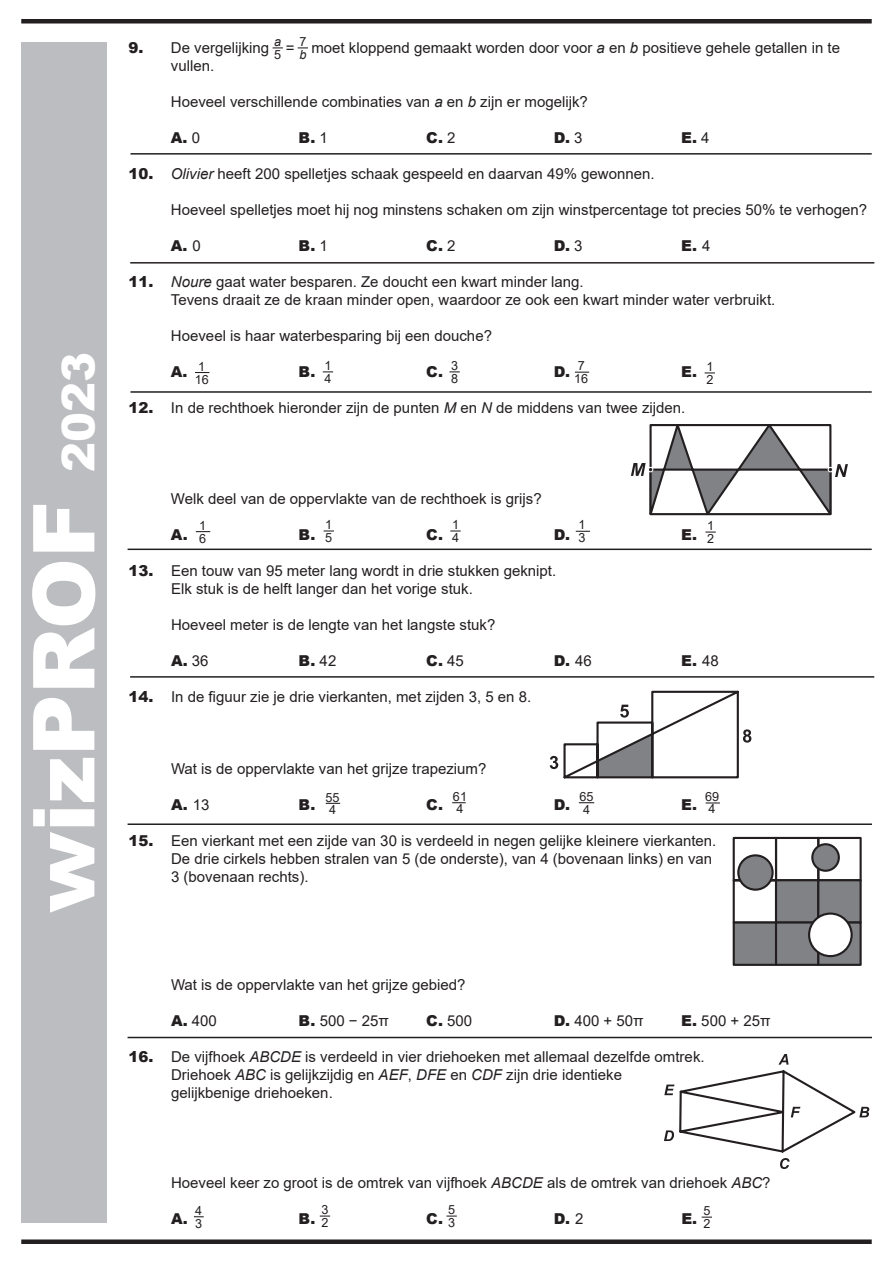
<style>
.page{position:relative;width:893px;height:1263px;background:#fff}
.page>*{position:absolute;margin:0;border:0;box-sizing:border-box;transform-origin:0 0}
.t1{font:900 85.5px "Arial";color:#fff}
.t2{font:15px/18px "Arial";color:#231f20}
.t3{font:900 15px "Arial";color:#231f20}
.t4{font:12.6px/12.6px "Arial";color:#231f20}
.t5{font:italic 12.6px "Arial";color:#231f20}
.s1{font-weight:900}
.s2{font-style:italic}
.s3{font-weight:400}
.s4{font-size:45px}
</style>
<div class="page">
<div style="left:21px;top:43px;width:85px;height:1179px;background:#bcbdc0"></div>
<div style="left:21px;top:19px;width:851px;height:5px;background:#231f20"></div>
<div style="left:21px;top:1239px;width:851px;height:5px;background:#231f20"></div>
<hr style="left:128px;top:823px;width:744px;height:2px;background:#231f20">
<hr style="left:130px;top:676px;width:744px;height:2px;background:#231f20">
<hr style="left:130px;top:391px;width:742px;height:2px;background:#231f20">
<hr style="left:130px;top:262px;width:744px;height:2px;background:#231f20">
<hr style="left:130px;top:153px;width:742px;height:2px;background:#231f20">
<hr style="left:128px;top:549px;width:744px;height:1px;background:#231f20">
<hr style="left:128px;top:1037px;width:744px;height:1px;background:#231f20">
<svg style="left:195px;top:372px;width:14px;height:1px"></svg>
<svg style="left:575px;top:372px;width:14px;height:1px"></svg>
<svg style="left:664px;top:1054px;width:205px;height:115px"></svg>
<svg style="left:732px;top:836px;width:46px;height:89px"></svg>
<div style="left:733px;top:921px;width:44px;height:45px;background:#808285;border:2px solid #231f20"></div>
<div style="left:775px;top:837px;width:44px;height:44px;border:2px solid #231f20"></div>
<div style="left:775px;top:879px;width:44px;height:44px;background:#808285;border:2px solid #231f20"></div>
<div style="left:775px;top:921px;width:44px;height:45px;background:#808285;border:2px solid #231f20"></div>
<div style="left:817px;top:837px;width:45px;height:44px;border:2px solid #231f20"></div>
<div style="left:817px;top:879px;width:45px;height:44px;background:#808285;border:2px solid #231f20"></div>
<div style="left:817px;top:921px;width:45px;height:45px;background:#808285;border:2px solid #231f20"></div>
<div style="left:738px;top:855px;width:35px;height:35px;background:#808285;border-radius:50%"></div>
<div style="left:737px;top:854px;width:37px;height:37px;border:2px solid #231f20;border-radius:50%"></div>
<div style="left:812px;top:844px;width:27px;height:27px;background:#808285;border-radius:50%"></div>
<div style="left:811px;top:843px;width:29px;height:29px;border:2px solid #231f20;border-radius:50%"></div>
<div style="left:809px;top:913px;width:43px;height:43px;background:#fff;border-radius:50%"></div>
<div style="left:808px;top:912px;width:45px;height:45px;border:2px solid #231f20;border-radius:50%"></div>
<svg style="left:550px;top:691px;width:201px;height:88px"></svg>
<svg style="left:631px;top:424px;width:217px;height:92px"></svg>
<svg style="left:196px;top:531px;width:14px;height:1px"></svg>
<svg style="left:576px;top:531px;width:14px;height:1px"></svg>
<svg style="left:705px;top:531px;width:11px;height:2px"></svg>
<svg style="left:326px;top:803px;width:14px;height:1px"></svg>
<svg style="left:452px;top:802px;width:14px;height:1px"></svg>
<svg style="left:579px;top:802px;width:15px;height:1px"></svg>
<svg style="left:706px;top:802px;width:14px;height:1px"></svg>
<svg style="left:702px;top:1216px;width:10px;height:2px"></svg>
<p class="t4" style="left:299px;top:35px;width:9px">7</p>
<p class="t5" style="left:299px;top:46px;width:9px">b</p>
<p class="t5" style="left:274px;top:33px;width:9px">a</p>
<p class="t4" style="left:274px;top:48px;width:9px">5</p>
<p class="t2" style="left:171px;top:39px;width:671px;text-indent:-43px"><span class="s1">9.</span> De vergelijking = moet kloppend gemaakt worden door voor <span class="s2">a</span> en <span class="s2">b</span> positieve gehele getallen in te vullen.</p>
<p class="t2" style="left:171px;top:93px;width:418px">Hoeveel verschillende combinaties van <span class="s2">a</span> en <span class="s2">b</span> zijn er mogelijk?</p>
<p class="t3" style="left:171px;top:127px;width:31px">A. <span class="s3">0</span></p>
<p class="t3" style="left:298px;top:127px;width:31px">B. <span class="s3">1</span></p>
<p class="t3" style="left:426px;top:127px;width:31px">C. <span class="s3">2</span></p>
<p class="t3" style="left:554px;top:127px;width:30px">D. <span class="s3">3</span></p>
<p class="t3" style="left:681px;top:127px;width:30px">E. <span class="s3">4</span></p>
<p class="t2" style="left:128px;top:165px;width:528px"><span class="s1">10.</span> <span class="s2">Olivier</span> heeft 200 spelletjes schaak gespeeld en daarvan 49% gewonnen.</p>
<p class="t2" style="left:171px;top:201px;width:698px">Hoeveel spelletjes moet hij nog minstens schaken om zijn winstpercentage tot precies 50% te verhogen?</p>
<p class="t3" style="left:171px;top:235px;width:32px">A. <span class="s3">0</span></p>
<p class="t3" style="left:299px;top:235px;width:31px">B. <span class="s3">1</span></p>
<p class="t3" style="left:426px;top:235px;width:31px">C. <span class="s3">2</span></p>
<p class="t3" style="left:554px;top:235px;width:30px">D. <span class="s3">3</span></p>
<p class="t3" style="left:681px;top:235px;width:31px">E. <span class="s3">4</span></p>
<p class="t2" style="left:171px;top:273px;width:606px;text-indent:-43px"><span class="s1">11.</span> <span class="s2">Noure</span> gaat water besparen. Ze doucht een kwart minder lang.<br>Tevens draait ze de kraan minder open, waardoor ze ook een kwart minder water verbruikt.</p>
<p class="t2" style="left:171px;top:327px;width:323px">Hoeveel is haar waterbesparing bij een douche?</p>
<p class="t3" style="left:171px;top:361px;width:18px">A.</p>
<p class="t3" style="left:299px;top:361px;width:18px">B.</p>
<p class="t3" style="left:426px;top:361px;width:18px">C.</p>
<p class="t3" style="left:554px;top:361px;width:18px">D.</p>
<p class="t3" style="left:681px;top:361px;width:17px">E.</p>
<p class="t2" style="left:128px;top:399px;width:558px"><span class="s1">12.</span> In de rechthoek hieronder zijn de punten <span class="s2">M</span> en <span class="s2">N</span> de middens van twee zijden.</p>
<h1 class="t1" style="left:2px;top:913px;width:562px;rotate:-90deg">wizPROF <span class="s4">2023</span></h1>
<p class="t4" style="left:195px;top:360px;width:16px">1<br>16</p>
<p class="t4" style="left:324px;top:359px;width:9px">1<br>4</p>
<p class="t4" style="left:451px;top:359px;width:9px">3<br>8</p>
<p class="t4" style="left:574px;top:359px;width:16px">7<br>16</p>
<p class="t4" style="left:706px;top:360px;width:9px">1<br>2</p>
<p class="t2" style="left:171px;top:489px;width:372px">Welk deel van de oppervlakte van de rechthoek is grijs?</p>
<p class="t3" style="left:171px;top:523px;width:18px">A.</p>
<p class="t3" style="left:299px;top:523px;width:18px">B.</p>
<p class="t3" style="left:426px;top:523px;width:18px">C.</p>
<p class="t3" style="left:554px;top:523px;width:18px">D.</p>
<p class="t3" style="left:681px;top:523px;width:17px">E.</p>
<p class="t2" style="left:171px;top:561px;width:387px;text-indent:-43px"><span class="s1">13.</span> Een touw van 95 meter lang wordt in drie stukken geknipt.<br>Elk stuk is de helft langer dan het vorige stuk.</p>
<p class="t2" style="left:171px;top:615px;width:326px">Hoeveel meter is de lengte van het langste stuk?</p>
<p class="t3" style="left:171px;top:649px;width:39px">A. <span class="s3">36</span></p>
<p class="t3" style="left:299px;top:649px;width:39px">B. <span class="s3">42</span></p>
<p class="t3" style="left:426px;top:649px;width:39px">C. <span class="s3">45</span></p>
<p class="t3" style="left:554px;top:649px;width:40px">D. <span class="s3">46</span></p>
<p class="t3" style="left:681px;top:649px;width:39px">E. <span class="s3">48</span></p>
<p class="t2" style="left:128px;top:687px;width:404px"><span class="s1">14.</span> In de figuur zie je drie vierkanten, met zijden 3, 5 en 8.</p>
<p class="t4" style="left:199px;top:519px;width:9px">1<br>6</p>
<p class="t4" style="left:325px;top:518px;width:9px">1<br>5</p>
<p class="t4" style="left:452px;top:518px;width:9px">1<br>4</p>
<p class="t4" style="left:579px;top:518px;width:9px">1<br>3</p>
<p class="t4" style="left:707px;top:519px;width:9px">1<br>2</p>
<p class="t2" style="left:171px;top:759px;width:317px">Wat is de oppervlakte van het grijze trapezium?</p>
<p class="t3" style="left:171px;top:793px;width:40px">A. <span class="s3">13</span></p>
<p class="t3" style="left:299px;top:793px;width:18px">B.</p>
<p class="t3" style="left:426px;top:793px;width:18px">C.</p>
<p class="t3" style="left:554px;top:793px;width:18px">D.</p>
<p class="t3" style="left:681px;top:793px;width:17px">E.</p>
<p class="t2" style="left:171px;top:831px;width:547px;text-indent:-43px"><span class="s1">15.</span> Een vierkant met een zijde van 30 is verdeeld in negen gelijke kleinere vierkanten.<br>De drie cirkels hebben stralen van 5 (de onderste), van 4 (bovenaan links) en van<br>3 (bovenaan rechts).</p>
<p class="t4" style="left:325px;top:791px;width:16px">55<br>4</p>
<p class="t4" style="left:453px;top:790px;width:16px">61<br>4</p>
<p class="t4" style="left:580px;top:790px;width:16px">65<br>4</p>
<p class="t4" style="left:705px;top:790px;width:16px">69<br>4</p>
<p class="t2" style="left:171px;top:975px;width:296px">Wat is de oppervlakte van het grijze gebied?</p>
<p class="t2" style="left:171px;top:1011px;width:47px"><span class="s1">A.</span> 400</p>
<p class="t2" style="left:299px;top:1011px;width:92px"><span class="s1">B.</span> 500 − 25π</p>
<p class="t2" style="left:426px;top:1011px;width:48px"><span class="s1">C.</span> 500</p>
<p class="t2" style="left:554px;top:1011px;width:91px"><span class="s1">D.</span> 400 + 50π</p>
<p class="t2" style="left:681px;top:1011px;width:91px"><span class="s1">E.</span> 500 + 25π</p>
<p class="t2" style="left:171px;top:1047px;width:535px;text-indent:-43px"><span class="s1">16.</span> De vijfhoek <span class="s2">ABCDE</span> is verdeeld in vier driehoeken met allemaal dezelfde omtrek.<br>Driehoek <span class="s2">ABC</span> is gelijkzijdig en <span class="s2">AEF</span>, <span class="s2">DFE</span> en <span class="s2">CDF</span> zijn drie identieke gelijkbenige driehoeken.</p>
<p class="t2" style="left:171px;top:1173px;width:601px">Hoeveel keer zo groot is de omtrek van vijfhoek <span class="s2">ABCDE</span> als de omtrek van driehoek <span class="s2">ABC</span>?</p>
<p class="t3" style="left:171px;top:1207px;width:18px">A.</p>
<p class="t3" style="left:299px;top:1207px;width:18px">B.</p>
<p class="t3" style="left:426px;top:1207px;width:18px">C.</p>
<p class="t3" style="left:554px;top:1207px;width:31px">D. <span class="s3">2</span></p>
<p class="t3" style="left:681px;top:1207px;width:17px">E.</p>
<p class="t4" style="left:195px;top:1204px;width:9px">4<br>3</p>
<p class="t4" style="left:321px;top:1203px;width:9px">3<br>2</p>
<p class="t4" style="left:448px;top:1203px;width:9px">5<br>3</p>
<p class="t4" style="left:703px;top:1204px;width:9px">5<br>2</p>
</div>
